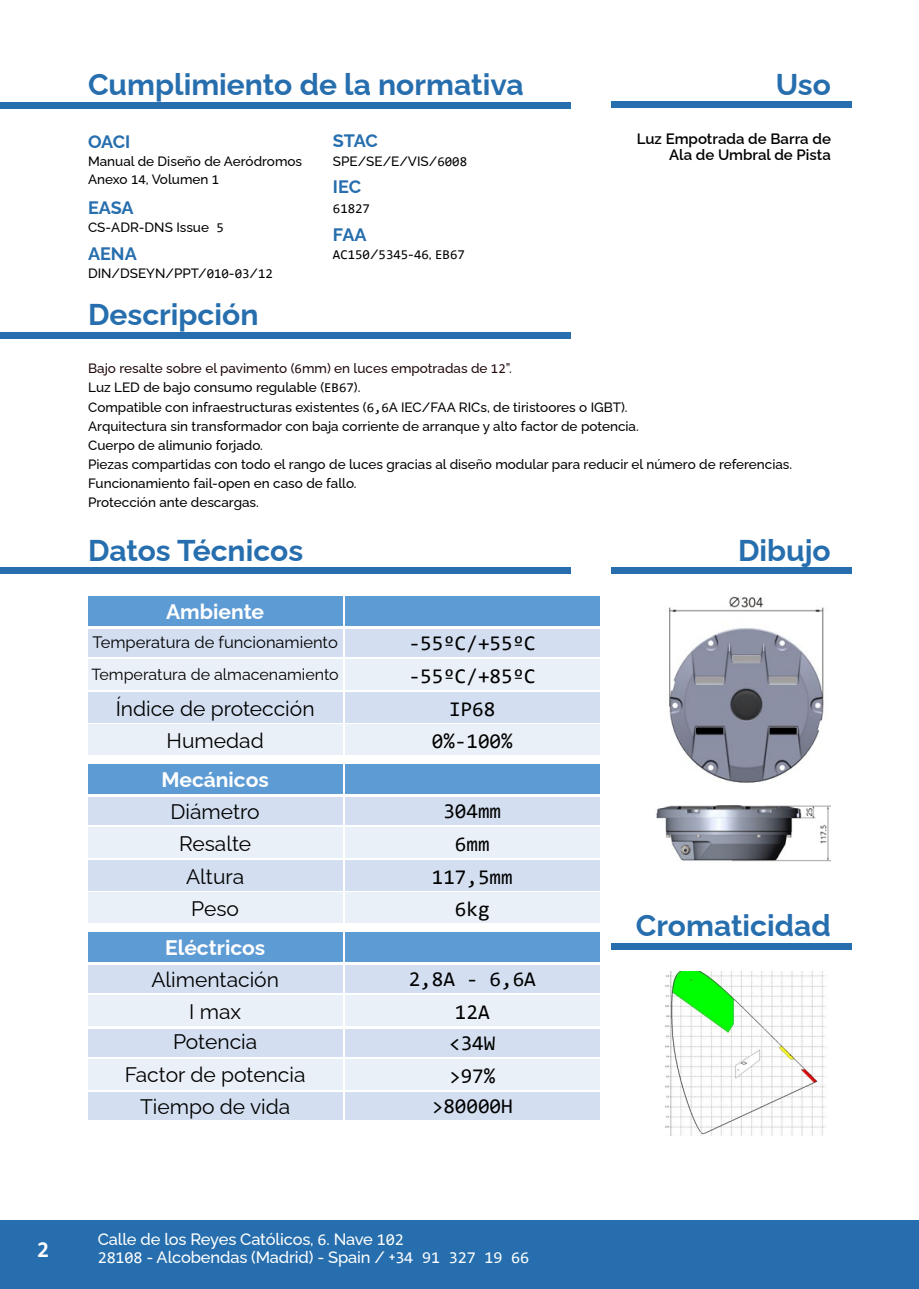
<style>
.page{position:relative;width:919px;height:1289px;background:#fff}
.page>*{position:absolute;margin:0;border:0;box-sizing:border-box;transform-origin:0 0}
.t1{font:700 30px "Raleway";color:#266ead}
.t2{font:700 22.5px "Consolas";color:#fff}
.t3{font:21px/32px "Raleway";color:#000;text-align:center}
.t4{font:21px/32.7px "Consolas";color:#000;text-align:center}
.t5{font:700 21px "Raleway";color:#fff}
.t6{font:700 18px "Raleway";letter-spacing:-.005em;color:#266ead}
.t7{font:500 16.5px "Raleway";letter-spacing:-.01em;color:#fff}
.t8{font:16.5px "Raleway";color:#000}
.t9{font:16.05px "Raleway";color:#000}
.t10{font:600 15px/15.6px "Raleway";color:#020203;text-align:right}
.t11{font:500 13.5px/19px "Raleway";color:#020203}
.t12{font:500 13.5px/19px "Raleway";color:#000}
.t13{font:13.5px "Consolas";color:#000}
.s1{font-family:"Consolas";font-weight:400}
.s2{font-family:"Raleway";font-weight:500}
.s3{color:#1f090a}
.s4{font-family:"Consolas";font-weight:400;color:#1f090a}
</style>
<div class="page">
<div style="left:0;top:102px;width:571px;height:6px;background:#266ead"></div>
<div style="left:611px;top:102px;width:241px;height:6px;background:#266ead"></div>
<div style="left:611px;top:567px;width:241px;height:7px;background:#266ead"></div>
<div style="left:611px;top:942px;width:241px;height:7px;background:#266ead"></div>
<div style="left:0;top:332px;width:571px;height:7px;background:#266ead"></div>
<div style="left:0;top:567px;width:571px;height:7px;background:#266ead"></div>
<div style="left:1px;top:1220px;width:917px;height:68px;background:#266ead"></div>
<img style="left:669px;top:596px;width:155px;height:187px">
<img style="left:665px;top:971px;width:161px;height:164px">
<div style="left:88px;top:932px;width:254px;height:29px;background:#5d9bd4"></div>
<div style="left:88px;top:965px;width:254px;height:28px;background:#d3dff0"></div>
<div style="left:88px;top:1028px;width:254px;height:28px;background:#d3dff0"></div>
<div style="left:345px;top:1028px;width:254px;height:28px;background:#d3dff0"></div>
<div style="left:88px;top:1092px;width:254px;height:28px;background:#d3dff0"></div>
<div style="left:345px;top:1092px;width:254px;height:28px;background:#d3dff0"></div>
<div style="left:88px;top:995px;width:254px;height:30px;background:#eaf0f7"></div>
<div style="left:88px;top:1059px;width:254px;height:30px;background:#eaf0f7"></div>
<div style="left:345px;top:1059px;width:254px;height:30px;background:#eaf0f7"></div>
<div style="left:345px;top:965px;width:254px;height:28px;background:#d3dff0"></div>
<div style="left:345px;top:995px;width:254px;height:30px;background:#eaf0f7"></div>
<div style="left:345px;top:932px;width:254px;height:29px;background:#5d9bd4"></div>
<div style="left:88px;top:596px;width:254px;height:30px;background:#5d9bd4"></div>
<div style="left:88px;top:629px;width:254px;height:28px;background:#d3dff0"></div>
<div style="left:88px;top:659px;width:254px;height:31px;background:#eaf0f7"></div>
<div style="left:88px;top:724px;width:254px;height:31px;background:#eaf0f7"></div>
<div style="left:88px;top:691px;width:254px;height:31px;background:#d3dff0"></div>
<div style="left:345px;top:629px;width:254px;height:28px;background:#d3dff0"></div>
<div style="left:345px;top:659px;width:254px;height:31px;background:#eaf0f7"></div>
<div style="left:345px;top:724px;width:254px;height:31px;background:#eaf0f7"></div>
<div style="left:345px;top:691px;width:254px;height:31px;background:#d3dff0"></div>
<div style="left:345px;top:596px;width:254px;height:30px;background:#5d9bd4"></div>
<div style="left:88px;top:764px;width:254px;height:29px;background:#5d9bd4"></div>
<div style="left:88px;top:797px;width:254px;height:28px;background:#d3dff0"></div>
<div style="left:88px;top:827px;width:254px;height:30px;background:#eaf0f7"></div>
<div style="left:88px;top:892px;width:254px;height:31px;background:#eaf0f7"></div>
<div style="left:88px;top:859px;width:254px;height:31px;background:#d3dff0"></div>
<div style="left:345px;top:797px;width:254px;height:28px;background:#d3dff0"></div>
<div style="left:345px;top:827px;width:254px;height:30px;background:#eaf0f7"></div>
<div style="left:345px;top:892px;width:254px;height:31px;background:#eaf0f7"></div>
<div style="left:345px;top:859px;width:254px;height:31px;background:#d3dff0"></div>
<div style="left:345px;top:764px;width:254px;height:29px;background:#5d9bd4"></div>
<img style="left:656px;top:805px;width:174px;height:57px">
<h1 class="t1" style="left:88px;top:60px;width:437px">Cumplimiento de la normativa</h1>
<h3 class="t6" style="left:88px;top:127px;width:44px">OACI</h3>
<p class="t12" style="left:88px;top:150px;width:215px;line-height:18.3px">Manual de Diseño de Aeródromos<br>Anexo <span class="s1">14</span>, Volumen <span class="s1">1</span></p>
<h3 class="t6" style="left:88px;top:193px;width:47px">EASA</h3>
<p class="t12" style="left:88px;top:216px;width:137px">CS-ADR-DNS Issue <span class="s1">5</span></p>
<h3 class="t6" style="left:88px;top:239px;width:50px">AENA</h3>
<p class="t12" style="left:88px;top:262px;width:186px">DIN/DSEYN/PPT/<span class="s1">010</span>-<span class="s1">03</span>/<span class="s1">12</span></p>
<h1 class="t1" style="left:88px;top:290px;width:172px">Descripción</h1>
<h3 class="t6" style="left:333px;top:127px;width:46px">STAC</h3>
<p class="t12" style="left:333px;top:150px;width:136px">SPE/SE/E/VIS/<span class="s1">6008</span></p>
<h3 class="t6" style="left:333px;top:172px;width:30px">IEC</h3>
<p class="t13" style="left:333px;top:200px;width:39px">61827</p>
<h3 class="t6" style="left:333px;top:220px;width:35px">FAA</h3>
<p class="t13" style="left:333px;top:246px;width:133px">AC150<span class="s2">/</span>5345<span class="s2">-</span>46<span class="s2">,</span> EB67</p>
<h1 class="t1" style="left:775px;top:60px;width:57px">Uso</h1>
<p class="t10" style="left:636px;top:130px;width:196px">Luz Empotrada de Barra de<br>Ala de Umbral de Pista</p>
<p class="t11" style="left:88px;top:357px;width:552px"><span class="s3">Bajo resalte sobre el pavimento (</span><span class="s4">6</span><span class="s3">mm) en luces empotradas de</span> <span class="s4">12</span><span class="s3">”.<br></span>Luz LED de bajo consumo regulable (<span class="s1">EB67</span>).<br>Compatible con infraestructuras existentes (<span class="s1">6,6</span>A IEC/FAA RICs, de tiristoores o IGBT).<br>Arquitectura sin transformador con baja corriente de arranque y alto factor de potencia.</p>
<p class="t12" style="left:88px;top:434px;width:176px">Cuerpo de alimunio forjado.</p>
<p class="t11" style="left:88px;top:453px;width:705px">Piezas compartidas con todo el rango de luces gracias al diseño modular para reducir el número de referencias.</p>
<p class="t12" style="left:88px;top:472px;width:270px">Funcionamiento fail-open en caso de fallo.<br>Protección ante descargas.</p>
<h1 class="t1" style="left:88px;top:526px;width:217px">Datos Técnicos</h1>
<h3 class="t5" style="left:166px;top:594px;width:100px">Ambiente</h3>
<p class="t8" style="left:92px;top:629px;width:247px">Temperatura de funcionamiento</p>
<p class="t9" style="left:91px;top:661px;width:249px">Temperatura de almacenamiento</p>
<h3 class="t3" style="left:116px;top:690px;width:200px">Índice de protección</h3>
<h3 class="t3" style="left:166px;top:722px;width:99px">Humedad</h3>
<h3 class="t5" style="left:161px;top:762px;width:109px">Mecánicos</h3>
<h3 class="t3" style="left:170px;top:793px;width:91px">Diámetro</h3>
<h3 class="t3" style="left:179px;top:825px;width:74px">Resalte</h3>
<h3 class="t3" style="left:186px;top:858px;width:60px">Altura</h3>
<h3 class="t3" style="left:191px;top:890px;width:49px">Peso</h3>
<h3 class="t5" style="left:165px;top:930px;width:102px">Eléctricos</h3>
<h3 class="t3" style="left:151px;top:960px;width:129px">Alimentación</h3>
<h3 class="t3" style="left:189px;top:993px;width:53px">I max</h3>
<h3 class="t3" style="left:173px;top:1023px;width:86px">Potencia</h3>
<h3 class="t3" style="left:125px;top:1056px;width:182px">Factor de potencia<br>Tiempo de vida</h3>
<h3 class="t4" style="left:408px;top:626px;width:129px">-55ºC/+55ºC -55ºC/+85ºC<br>IP68</h3>
<h3 class="t4" style="left:432px;top:724px;width:82px">0%-100%</h3>
<h3 class="t4" style="left:432px;top:794px;width:82px">304mm<br>6mm<br>117,5mm<br>6kg</h3>
<h3 class="t4" style="left:408px;top:962px;width:129px">2,8A - 6,6A<br>12A</h3>
<h3 class="t4" style="left:449px;top:1025px;width:48px">&lt;34W</h3>
<h3 class="t4" style="left:432px;top:1060px;width:82px;line-height:30.3px">&gt;97% &gt;80000H</h3>
<h1 class="t1" style="left:738px;top:526px;width:94px">Dibujo</h1>
<h1 class="t1" style="left:636px;top:901px;width:196px">Cromaticidad</h1>
<h2 class="t2" style="left:37px;top:1235px;width:14px">2</h2>
<p class="t7" style="left:98px;top:1225px;width:307px">Calle de los Reyes Católicos, <span class="s1">6</span>. Nave <span class="s1">102</span></p>
<p class="t7" style="left:98px;top:1243px;width:433px"><span class="s1">28108</span> - Alcobendas (Madrid) - Spain / +<span class="s1">34 91 327 19 66</span></p>
</div>
